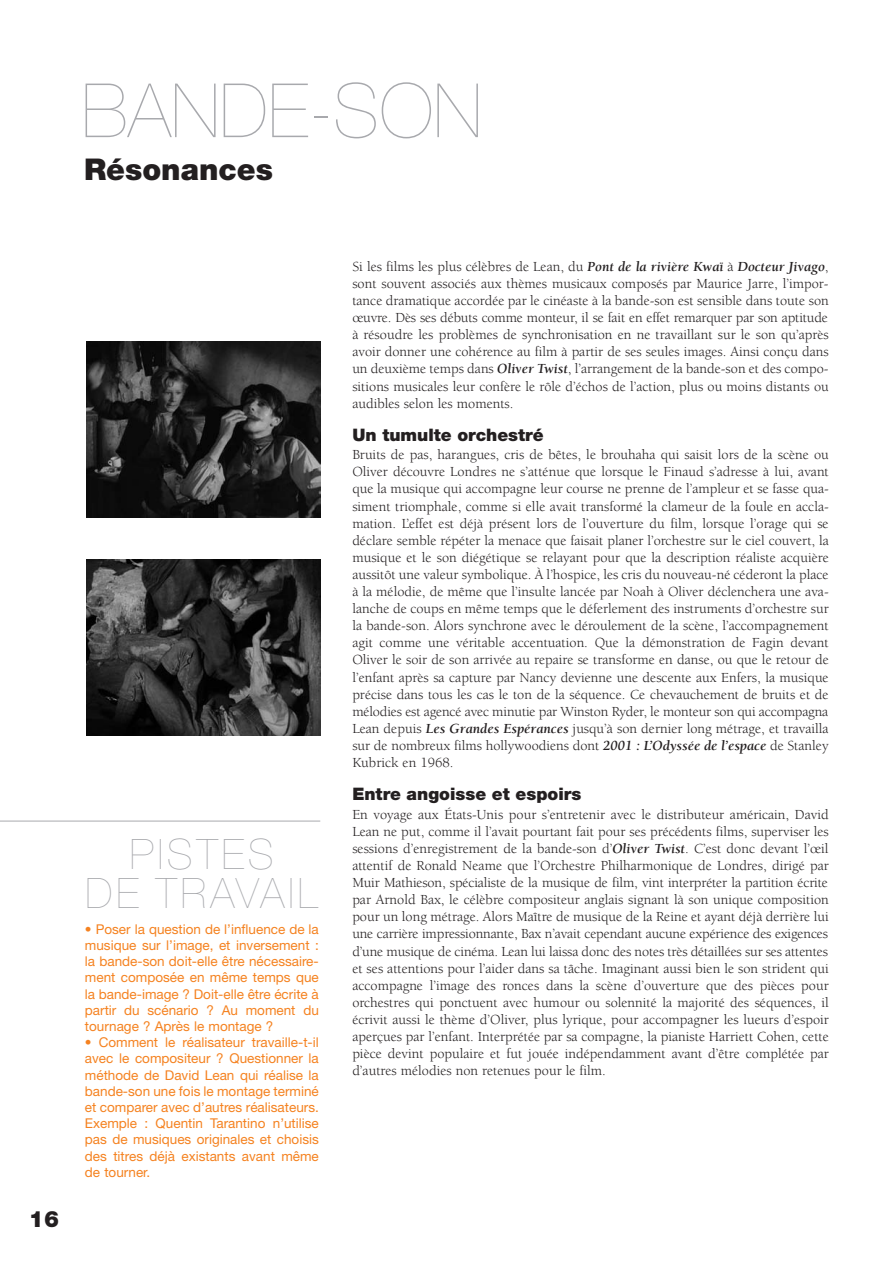
<style>
.page{position:relative;width:893px;height:1263px;background:#fff}
.page>*{position:absolute;margin:0;border:0;box-sizing:border-box;transform-origin:0 0}
.t1{font:200 75px "Helvetica Neue";color:#a8a9ad}
.t2{font:200 42px/39px "Helvetica Neue";letter-spacing:.095em;color:#a8a9ad;text-align:center}
.t3{font:900 30px "Helvetica Neue";color:#231f20}
.t4{font:900 22.5px "Helvetica Neue";color:#231f20}
.t5{font:900 17.25px "Helvetica Neue";color:#231f20}
.t6{font:14.25px/17.1px "Berkeley";color:#231f20;text-align:justify}
.t7{font:13.5px/16.2px "Helvetica Neue";color:#f58220;text-align:justify}
.s1{font-weight:700;font-style:italic}
</style>
<div class="page">
<hr style="left:0;top:821px;width:320px;height:1px;background:#a8a9ad">
<img style="left:87px;top:341px;width:233px;height:176px">
<img style="left:87px;top:560px;width:233px;height:175px">
<h1 class="t1" style="left:82px;top:84px;width:401px">BANDE-SON</h1>
<h3 class="t3" style="left:84px;top:159px;width:190px">Résonances</h3>
<h3 class="t4" style="left:29px;top:1211px;width:32px">16</h3>
<h2 class="t2" style="left:85px;top:838px;width:234px">PISTES<br>DE TRAVAIL</h2>
<p class="t7" style="left:85px;top:922px;width:235px">• Poser la question de l’influence de la musique sur l’image, et inversement : la bande-son doit-elle être nécessaire&shy;ment composée en même temps que la bande-image ? Doit-elle être écrite à partir du scénario ? Au moment du tournage ? Après le montage ?</p>
<p class="t7" style="left:85px;top:1035px;width:235px">• Comment le réalisateur travaille-t-il avec le compositeur ? Questionner la méthode de David Lean qui réalise la bande-son une fois le montage terminé et comparer avec d’autres réalisateurs.<br>Exemple : Quentin Tarantino n’utilise pas de musiques originales et choisis des titres déjà existants avant même de tourner.</p>
<p class="t6" style="left:352px;top:259px;width:478px">Si les films les plus célèbres de Lean, du <span class="s1">Pont de la rivière Kwaï</span> à <span class="s1">Docteur Jivago</span>, sont souvent associés aux thèmes musicaux composés par Maurice Jarre, l’impor&shy;tance dramatique accordée par le cinéaste à la bande-son est sensible dans toute son œuvre. Dès ses débuts comme monteur, il se fait en effet remarquer par son aptitude à résoudre les problèmes de synchronisation en ne travaillant sur le son qu’après avoir donner une cohérence au film à partir de ses seules images. Ainsi conçu dans un deuxième temps dans <span class="s1">Oliver Twist</span>, l’arrangement de la bande-son et des compo&shy;sitions musicales leur confère le rôle d’échos de l’action, plus ou moins distants ou audibles selon les moments.</p>
<p class="t5" style="left:352px;top:428px;width:193px">Un tumulte orchestré</p>
<p class="t6" style="left:352px;top:447px;width:478px">Bruits de pas, harangues, cris de bêtes, le brouhaha qui saisit lors de la scène ou Oliver découvre Londres ne s’atténue que lorsque le Finaud s’adresse à lui, avant que la musique qui accompagne leur course ne prenne de l’ampleur et se fasse qua&shy;siment triomphale, comme si elle avait transformé la clameur de la foule en accla&shy;mation. L’effet est déjà présent lors de l’ouverture du film, lorsque l’orage qui se déclare semble répéter la menace que faisait planer l’orchestre sur le ciel couvert, la musique et le son diégétique se relayant pour que la description réaliste acquière aussitôt une valeur symbolique. À l’hospice, les cris du nouveau-né céderont la place à la mélodie, de même que l’insulte lancée par Noah à Oliver déclenchera une ava&shy;lanche de coups en même temps que le déferlement des instruments d’orchestre sur la bande-son. Alors synchrone avec le déroulement de la scène, l’accompagnement agit comme une véritable accentuation. Que la démonstration de Fagin devant Oliver le soir de son arrivée au repaire se transforme en danse, ou que le retour de l’enfant après sa capture par Nancy devienne une descente aux Enfers, la musique précise dans tous les cas le ton de la séquence. Ce chevauchement de bruits et de mélodies est agencé avec minutie par Winston Ryder, le monteur son qui accompagna Lean depuis <span class="s1">Les Grandes Espérances</span> jusqu’à son dernier long métrage, et travailla sur de nombreux films hollywoodiens dont <span class="s1">2001 : L’Odyssée de l’espace</span> de Stanley Kubrick en 1968.</p>
<p class="t5" style="left:352px;top:788px;width:231px">Entre angoisse et espoirs</p>
<p class="t6" style="left:352px;top:807px;width:478px">En voyage aux États-Unis pour s’entretenir avec le distributeur américain, David Lean ne put, comme il l’avait pourtant fait pour ses précédents films, superviser les sessions d’enregistrement de la bande-son d’<span class="s1">Oliver Twist</span>. C’est donc devant l’œil attentif de Ronald Neame que l’Orchestre Philharmonique de Londres, dirigé par Muir Mathieson, spécialiste de la musique de film, vint interpréter la partition écrite par Arnold Bax, le célèbre compositeur anglais signant là son unique composition pour un long métrage. Alors Maître de musique de la Reine et ayant déjà derrière lui une carrière impressionnante, Bax n’avait cependant aucune expérience des exigences d’une musique de cinéma. Lean lui laissa donc des notes très détaillées sur ses attentes et ses attentions pour l’aider dans sa tâche. Imaginant aussi bien le son strident qui accompagne l’image des ronces dans la scène d’ouverture que des pièces pour orchestres qui ponctuent avec humour ou solennité la majorité des séquences, il écrivit aussi le thème d’Oliver, plus lyrique, pour accompagner les lueurs d’espoir aperçues par l’enfant. Interprétée par sa compagne, la pianiste Harriett Cohen, cette pièce devint populaire et fut jouée indépendamment avant d’être complétée par d’autres mélodies non retenues pour le film.</p>
</div>
